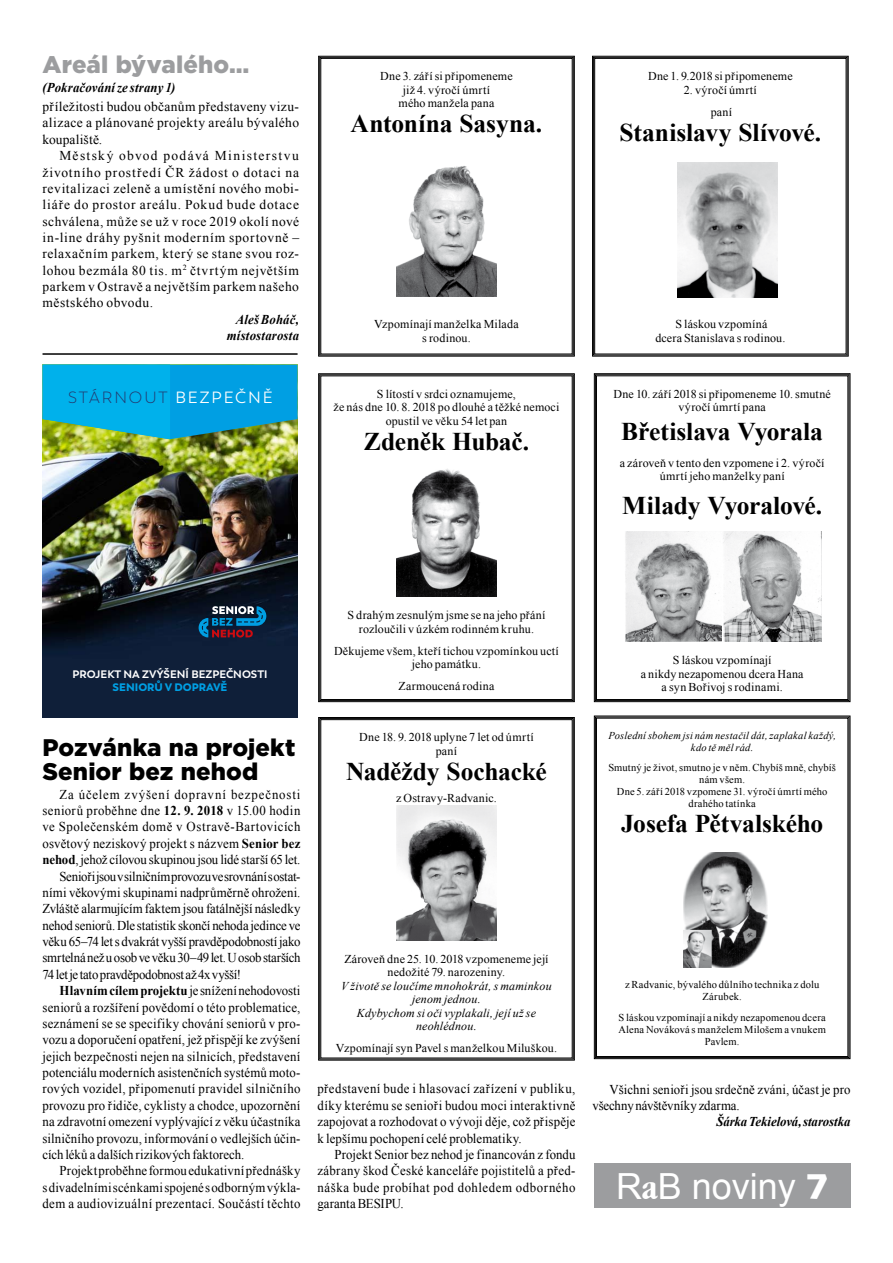
<style>
.page{position:relative;width:893px;height:1263px;background:#fff}
.page>*{position:absolute;margin:0;border:0;box-sizing:border-box;transform-origin:0 0}
.t1{font:36px "Arial";color:#fff}
.t2{font:700 25.5px "Times New Roman";letter-spacing:-.01em;color:#000}
.t3{font:900 24px/24px "Gotham";letter-spacing:.005em;color:#000}
.t4{font:900 24px "Gotham";letter-spacing:.005em;color:#9c9d9f}
.t5{font:300 16.2px "Trenda";letter-spacing:.12em;color:#25346a}
.t6{font:13.5px/16.4px "Times New Roman";letter-spacing:.01em;color:#000;text-align:justify;scale:.95 1}
.t7{font:13.5px/16.4px "Times New Roman";letter-spacing:.01em;color:#000;text-align:justify}
.t8{font:13.5px "Times New Roman";letter-spacing:-.015em;color:#000;scale:.95 1}
.t9{font:13.5px "Times New Roman";letter-spacing:.03em;color:#000;scale:.95 1}
.t10{font:13.5px "Times New Roman";letter-spacing:-.025em;color:#000;scale:.95 1}
.t11{font:italic 700 13.5px/16.4px "Times New Roman";letter-spacing:.005em;color:#000;text-align:right;scale:.95 1}
.t12{font:13.5px "Times New Roman";letter-spacing:-.01em;color:#000;scale:.95 1}
.t13{font:13.5px "Times New Roman";letter-spacing:-.02em;color:#000;scale:.95 1}
.t14{font:700 13.5px "Times New Roman";letter-spacing:-.005em;color:#000;scale:.95 1}
.t15{font:13.5px "Times New Roman";letter-spacing:.04em;color:#000;scale:.95 1}
.t16{font:13.5px "Times New Roman";letter-spacing:.065em;color:#000;scale:.95 1}
.t17{font:12px/13.5px "Times New Roman";letter-spacing:.015em;color:#000;text-align:center}
.t18{font:italic 12px/13.5px "Times New Roman";letter-spacing:.015em;color:#000;text-align:center}
.t19{font:700 10.8px "Trenda";color:#fff}
.t20{font:900 10.8px "Trenda";color:#009fe3}
.t21{font:10.5px/12px "Times New Roman";letter-spacing:.015em;color:#000;text-align:center}
.t22{font:italic 10.5px/12px "Times New Roman";letter-spacing:.02em;color:#000;text-align:center}
.s1{font-weight:400;color:#fff}
.s2{font-weight:700}
.s3{font-weight:400}
.s4{font-family:"Garmd ITC Bk Cn BTCE Bold Condensed"}
.s5{font-family:"Humanst 531 Blk BTCE Black"}
</style>
<div class="page">
<svg style="left:318px;top:373px;width:257px;height:329px"></svg>
<div style="left:320px;top:375px;width:253px;height:325px;border:1px solid #000"></div>
<svg style="left:318px;top:717px;width:257px;height:344px"></svg>
<div style="left:320px;top:719px;width:253px;height:339px;border:1px solid #000"></div>
<svg style="left:593px;top:373px;width:258px;height:329px"></svg>
<div style="left:596px;top:375px;width:252px;height:325px;border:1px solid #000"></div>
<svg style="left:592px;top:55px;width:257px;height:302px"></svg>
<div style="left:594px;top:58px;width:252px;height:296px;border:1px solid #000"></div>
<svg style="left:318px;top:55px;width:257px;height:302px"></svg>
<div style="left:320px;top:58px;width:253px;height:296px;border:1px solid #000"></div>
<svg style="left:593px;top:715px;width:258px;height:344px"></svg>
<div style="left:596px;top:718px;width:252px;height:339px;border:1px solid #000"></div>
<img style="left:397px;top:461px;width:99px;height:136px">
<img style="left:397px;top:805px;width:99px;height:136px">
<img style="left:625px;top:531px;width:197px;height:111px">
<img style="left:678px;top:162px;width:99px;height:136px">
<img style="left:397px;top:162px;width:99px;height:134px">
<img style="left:684px;top:853px;width:84px;height:114px">
<div style="left:594px;top:1163px;width:256px;height:45px;background:#9c9d9f"></div>
<img style="left:43px;top:364px;width:255px;height:354px">
<svg style="left:43px;top:365px;width:255px;height:74px;background:#14a7ce"></svg>
<svg style="left:199px;top:606px;width:67px;height:31px;background:#2f4d6a"></svg>
<hr style="left:43px;top:353px;width:255px;height:2px;background:#000">
<h3 class="t4" style="left:43px;top:48px;width:208px">Areál bývalého…</h3>
<p class="t11" style="left:43px;top:79px;width:142px">(Pokračování ze strany 1)</p>
<p class="t7" style="left:43px;top:98px;width:258px">příležitosti budou občanům představeny vizu&shy;alizace a plánované projekty areálu bývalého koupaliště.</p>
<p class="t7" style="left:43px;top:147px;width:258px;text-indent:17px">Městský obvod podává Ministerstvu životního prostředí ČR žádost o dotaci na revitalizaci zeleně a umístění nového mobi&shy;liáře do prostor areálu. Pokud bude dotace schválena, může se už v roce 2019 okolí nové in-line dráhy pyšnit moderním sportovně – relaxačním parkem, který se stane svou roz&shy;lohou bezmála 80 tis. m<sup>2</sup> čtvrtým největším parkem v Ostravě a největším parkem našeho městského obvodu.</p>
<p class="t11" style="left:227px;top:311px;width:78px">Aleš Boháč, místostarosta</p>
<p class="t5" style="left:68px;top:388px;width:206px">STÁRNOUT <span class="s1">BEZPEČNĚ</span></p>
<p class="t17" style="left:380px;top:69px;width:134px">Dne 3. září si připomeneme již 4. výročí úmrtí<br>mého manžela pana</p>
<h2 class="t2" style="left:351px;top:106px;width:193px">Antonína Sasyna.</h2>
<p class="t17" style="left:374px;top:317px;width:146px">Vzpomínají manželka Milada s rodinou.</p>
<p class="t17" style="left:334px;top:387px;width:227px">S lítostí v srdci oznamujeme,<br>že nás dne 10. 8. 2018 po dlouhé a těžké nemoci opustil ve věku 54 let pan</p>
<h2 class="t2" style="left:364px;top:423px;width:167px">Zdeněk Hubač.</h2>
<p class="t17" style="left:648px;top:69px;width:146px">Dne 1. 9.2018 si připomeneme</p>
<p class="t17" style="left:684px;top:78px;width:75px;line-height:22px">2. výročí úmrtí paní</p>
<h2 class="t2" style="left:620px;top:114px;width:203px">Stanislavy Slívové.</h2>
<p class="t17" style="left:655px;top:317px;width:132px">S láskou vzpomíná<br>dcera Stanislava s rodinou.</p>
<p class="t17" style="left:614px;top:387px;width:219px">Dne 10. září 2018 si připomeneme 10. smutné výročí úmrtí pana</p>
<h2 class="t2" style="left:621px;top:414px;width:203px">Břetislava Vyorala</h2>
<p class="t17" style="left:620px;top:456px;width:206px">a zároveň v tento den vzpomene i 2. výročí úmrtí jeho manželky paní</p>
<h2 class="t2" style="left:622px;top:487px;width:201px">Milady Vyoralové.</h2>
<p class="t19" style="left:73px;top:667px;width:196px">PROJEKT NA ZVÝŠENÍ BEZPEČNOSTI</p>
<p class="t20" style="left:113px;top:680px;width:116px">SENIORŮ V DOPRAVĚ</p>
<h3 class="t3" style="left:43px;top:735px;width:254px">Pozvánka na projekt<br>Senior bez nehod</h3>
<p class="t16" style="left:60px;top:785px;width:255px">Za účelem zvýšení dopravní bezpečnosti</p>
<p class="t9" style="left:43px;top:801px;width:273px">seniorů proběhne dne <span class="s2">12. 9. 2018</span> v 15.00 hodin</p>
<p class="t15" style="left:43px;top:818px;width:273px">ve Společenském domě v Ostravě‑Bartovicích</p>
<p class="t6" style="left:43px;top:835px;width:273px">osvětový neziskový projekt s názvem <span class="s2">Senior bez</span></p>
<p class="t12" style="left:43px;top:850px;width:273px"><span class="s2">nehod</span>, jehož cílovou skupinou jsou lidé starší 65 let.</p>
<p class="t13" style="left:60px;top:867px;width:255px">Senioři jsou vsilničním provozu ve srovnání sostat-</p>
<p class="t6" style="left:43px;top:884px;width:273px">ními věkovými skupinami nadprůměrně ohroženi.</p>
<p class="t6" style="left:43px;top:900px;width:273px">Zvláště alarmujícím faktem jsou fatálnější následky</p>
<p class="t8" style="left:43px;top:916px;width:273px">nehod seniorů. Dle statistik skončí nehoda jedince ve</p>
<p class="t8" style="left:43px;top:932px;width:273px">věku 65–74 let s dvakrát vyšší pravděpodobností jako</p>
<p class="t10" style="left:43px;top:949px;width:273px">smrtelná než uosob ve věku 30–49 let. Uosob starších</p>
<p class="t10" style="left:43px;top:965px;width:210px">74 let je tato pravděpodobnost až 4x vyšší!</p>
<p class="t14" style="left:60px;top:981px;width:255px">Hlavním cílem projektu <span class="s3">je snížení nehodovosti</span></p>
<p class="t6" style="left:43px;top:999px;width:273px">seniorů a rozšíření povědomí o této problematice,</p>
<p class="t6" style="left:43px;top:1015px;width:273px">seznámení se se specifiky chování seniorů v pro-</p>
<p class="t6" style="left:43px;top:1031px;width:273px">vozu a doporučení opatření, jež přispějí ke zvýšení</p>
<p class="t6" style="left:43px;top:1048px;width:273px">jejich bezpečnosti nejen na silnicích, představení</p>
<p class="t6" style="left:43px;top:1064px;width:273px">potenciálu moderních asistenčních systémů moto-</p>
<p class="t6" style="left:43px;top:1080px;width:273px">rových vozidel, připomenutí pravidel silničního</p>
<p class="t6" style="left:43px;top:1097px;width:273px">provozu pro řidiče, cyklisty a chodce, upozornění</p>
<p class="t6" style="left:43px;top:1113px;width:273px">na zdravotní omezení vyplývající z věku účastníka</p>
<p class="t6" style="left:43px;top:1130px;width:273px">silničního provozu, informování o vedlejších účin-</p>
<p class="t6" style="left:43px;top:1146px;width:214px">cích léků a dalších rizikových faktorech.</p>
<p class="t6" style="left:60px;top:1162px;width:255px">Projekt proběhne formou edukativní přednášky</p>
<p class="t6" style="left:43px;top:1179px;width:273px">sdivadelními scénkami spojené sodborným výkla-</p>
<p class="t9" style="left:43px;top:1194px;width:273px">dem a audiovizuální prezentací. Součástí těchto</p>
<p class="t17" style="left:347px;top:608px;width:200px">S drahým zesnulým jsme se na jeho přání rozloučili v úzkém rodinném kruhu.</p>
<p class="t17" style="left:334px;top:644px;width:226px">Děkujeme všem, kteří tichou vzpomínkou uctí jeho památku.</p>
<p class="t17" style="left:399px;top:679px;width:97px">Zarmoucená rodina</p>
<p class="t17" style="left:359px;top:730px;width:176px">Dne 18. 9. 2018 uplyne 7 let od úmrtí paní</p>
<h2 class="t2" style="left:346px;top:754px;width:202px">Naděždy Sochacké</h2>
<p class="t17" style="left:396px;top:791px;width:102px">z Ostravy‑Radvanic.</p>
<p class="t17" style="left:344px;top:952px;width:206px">Zároveň dne 25. 10. 2018 vzpomeneme její nedožité 79. narozeniny.</p>
<p class="t18" style="left:341px;top:979px;width:212px">V životě se loučíme mnohokrát, s maminkou jenom jednou.<br>Kdybychom si oči vyplakali, její už se neohlédnou.</p>
<p class="t17" style="left:336px;top:1041px;width:222px">Vzpomínají syn Pavel s manželkou Miluškou.</p>
<p class="t6" style="left:317px;top:1080px;width:273px">představení bude i hlasovací zařízení v publiku, díky kterému se senioři budou moci interaktivně zapojovat a rozhodovat o vývoji děje, což přispěje k lepšímu pochopení celé problematiky.</p>
<p class="t6" style="left:317px;top:1146px;width:273px;text-indent:17px">Projekt Senior bez nehod je financován z fondu zábrany škod České kanceláře pojistitelů a před&shy;náška bude probíhat pod dohledem odborného garanta BESIPU.</p>
<p class="t17" style="left:641px;top:653px;width:164px">S láskou vzpomínají<br>a nikdy nezapomenou dcera Hana a syn Bořivoj s rodinami.</p>
<p class="t22" style="left:608px;top:729px;width:229px">Poslední sbohem jsi nám nestačil dát,zaplakal každý, kdo tě mělrád.</p>
<p class="t21" style="left:608px;top:762px;width:229px">Smutný je život, smutno je v něm. Chybíš mně, chybíš nám všem.<br>Dne 5. září 2018 vzpomene 31. výročí úmrtí mého drahého tatínka</p>
<h2 class="t2" style="left:621px;top:806px;width:204px">Josefa Pětvalského</h2>
<p class="t21" style="left:625px;top:978px;width:196px">z Radvanic, bývalého důlního technika z dolu<br>Zárubek.</p>
<p class="t21" style="left:618px;top:1011px;width:209px">S láskou vzpomínají a nikdy nezapomenou dcera<br>Alena Nováková s manželem Milošem a vnukem<br>Pavlem.</p>
<p class="t6" style="left:592px;top:1080px;width:273px;text-indent:17px">Všichni senioři jsou srdečně zváni, účast je pro všechny návštěvníky zdarma.</p>
<p class="t11" style="left:716px;top:1113px;width:143px">Šárka Tekielová, starostka</p>
<h1 class="t1" style="left:616px;top:1163px;width:214px">R<span class="s4">a</span>B noviny <span class="s5">7</span></h1>
</div>
